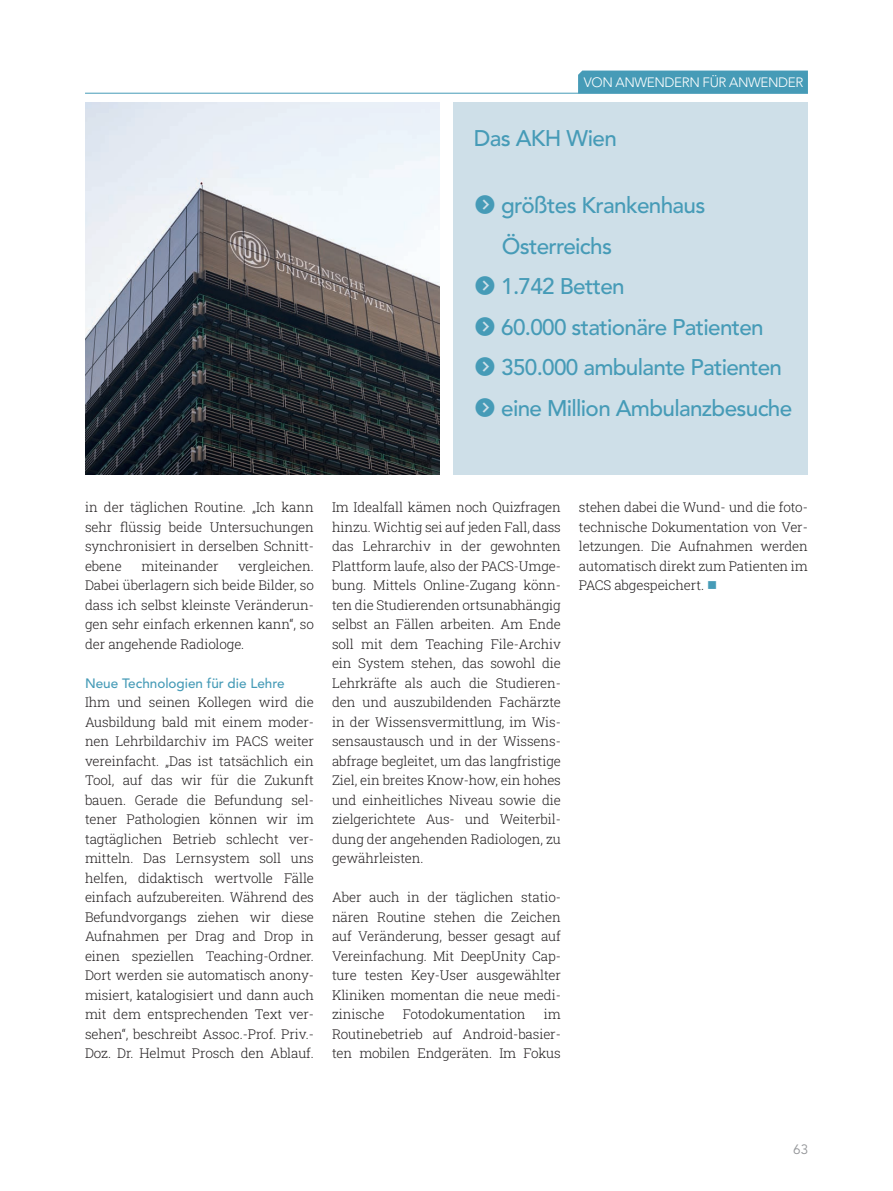
<style>
.page{position:relative;width:893px;height:1191px;background:#fff}
.page>*{position:absolute;margin:0;border:0;box-sizing:border-box;transform-origin:0 0}
.t1{font:500 22.5px/40.5px "Avenir LT Pro";letter-spacing:-.03em;color:#469bb7}
.t2{font:300 13.5px/19.5px "Roboto Slab";letter-spacing:-.01em;color:#231f20;text-align:justify}
.t3{font:500 13.5px "Avenir LT Pro";color:#469bb7}
.t4{font:300 13.5px "Avenir LT Pro";letter-spacing:-.03em;color:#fff}
.t5{font:13.5px "Avenir LT Pro";color:#939598}
.s1{color:#469bb7}
</style>
<div class="page">
<img style="left:85px;top:102px;width:355px;height:372px">
<div style="left:578px;top:71px;width:230px;height:22px;background:#469bb7"></div>
<hr style="left:85px;top:93px;width:723px;height:1px;background:#469bb7">
<div style="left:453px;top:102px;width:355px;height:372px;background:#cedfe8"></div>
<p class="t4" style="left:584px;top:75px;width:221px">VON ANWENDERN FÜR ANWENDER</p>
<h1 class="t1" style="left:474px;top:118px;width:145px">Das AKH Wien</h1>
<h1 class="t1" style="left:501px;top:185px;width:293px">größtes Krankenhaus<br>Österreichs<br>1.742 Betten<br>60.000 stationäre Patienten<br>350.000 ambulante Patienten eine Million Ambulanzbesuche</h1>
<p class="t2" style="left:85px;top:497px;width:230px">in der täglichen Routine. „Ich kann sehr flüssig beide Untersuchungen synchronisiert in derselben Schnitt&shy;ebene</p>
<p class="t2" style="left:85px;top:556px;width:230px;text-indent:153px">vergleichen.<br>Dabei überlagern sich beide Bilder, so dass ich selbst kleinste Veränderun&shy;gen sehr einfach erkennen kann“, so der angehende Radiologe.</p>
<p class="t3" style="left:85px;top:675px;width:201px">Neue Technologien für die Lehre</p>
<p class="t2" style="left:85px;top:692px;width:230px">Ihm und seinen Kollegen wird die Ausbildung bald mit einem moder&shy;nen Lehrbildarchiv im PACS weiter vereinfacht. „Das ist tatsächlich ein Tool, auf das wir für die Zukunft bauen. Gerade die Befundung sel&shy;tener Pathologien können wir im tagtäglichen Betrieb schlecht ver&shy;mitteln. Das Lernsystem soll uns helfen, didaktisch wertvolle Fälle einfach aufzubereiten. Während des Befundvorgangs ziehen wir diese Aufnahmen per Drag and Drop in einen speziellen Teaching-Ordner.<br>Dort werden sie automatisch anony&shy;misiert, katalogisiert und dann auch mit dem entsprechenden Text ver&shy;sehen“, beschreibt Assoc.-Prof. Priv.- Doz. Dr. Helmut Prosch den Ablauf.</p>
<p class="t2" style="left:141px;top:556px;width:79px">miteinander</p>
<p class="t2" style="left:332px;top:497px;width:230px">Im Idealfall kämen noch Quizfragen hinzu. Wichtig sei auf jeden Fall, dass das Lehrarchiv in der gewohnten Plattform laufe, also der PACS-Umge&shy;bung. Mittels Online-Zugang könn&shy;ten die Studierenden ortsunabhängig selbst an Fällen arbeiten. Am Ende soll mit dem Teaching File-Archiv ein System stehen, das sowohl die Lehrkräfte als auch die Studieren&shy;den und auszubildenden Fachärzte in der Wissensvermittlung, im Wis&shy;sensaustausch und in der Wissens&shy;abfrage begleitet, um das langfristige Ziel, ein breites Know-how, ein hohes und einheitliches Niveau sowie die zielgerichtete Aus- und Weiterbil&shy;dung der angehenden Radiologen, zu gewährleisten.</p>
<p class="t2" style="left:332px;top:887px;width:230px">Aber auch in der täglichen statio&shy;nären Routine stehen die Zeichen auf Veränderung, besser gesagt auf Vereinfachung. Mit DeepUnity Cap&shy;ture testen Key-User ausgewählter Kliniken momentan die neue medi&shy;zinische</p>
<p class="t2" style="left:332px;top:1004px;width:230px;text-indent:212px">im Routinebetrieb auf Android-basier&shy;ten mobilen Endgeräten. Im Fokus</p>
<p class="t2" style="left:403px;top:1004px;width:124px">Fotodokumentation</p>
<p class="t2" style="left:579px;top:497px;width:230px">stehen dabei die Wund- und die foto&shy;technische Dokumentation von Ver&shy;letzungen. Die Aufnahmen werden automatisch direkt zum Patienten im PACS abgespeichert. <span class="s1">■</span></p>
<p class="t5" style="left:793px;top:1141px;width:17px">63</p>
</div>
